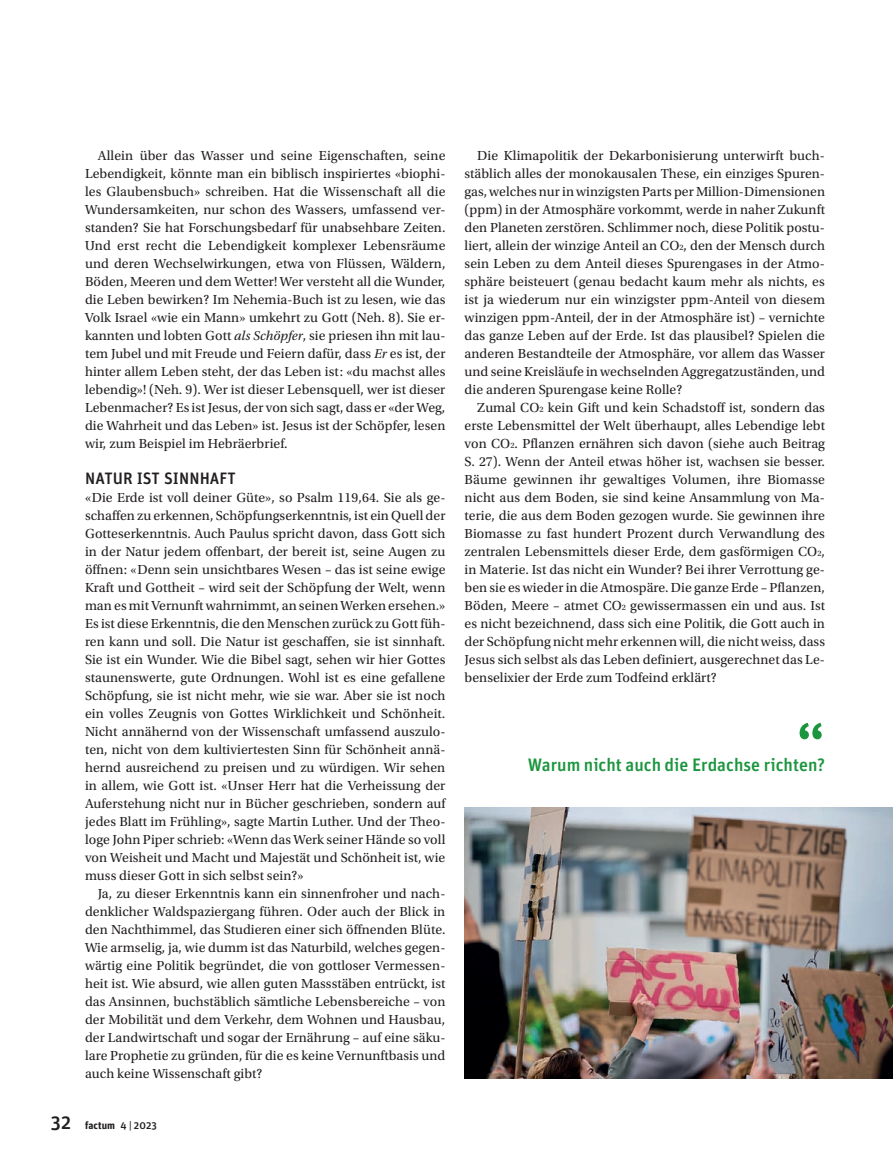
<style>
.page{position:relative;width:893px;height:1170px;background:#fff}
.page>*{position:absolute;margin:0;border:0;box-sizing:border-box;transform-origin:0 0}
.t1{font:500 60px "Unit Pro";color:#1b953e}
.t2{font:500 18px "Unit Pro";color:#1b953e}
.t3{font:500 16.5px "Unit Pro";letter-spacing:.005em;color:#231f20}
.t4{font:13.8px/18px "Utopia Std";letter-spacing:.005em;color:#231f20;text-align:justify}
.t5{font:700 10.5px "Unit Pro";letter-spacing:.005em;color:#231f20}
.s1{font-style:italic;font-size:13.5px}
.s2{font-weight:500;font-size:19.5px}
.s3{font-weight:500}
.s4{font-size:8.25px}
</style>
<div class="page">
<img style="left:464px;top:807px;width:429px;height:270px">
<p class="t4" style="left:85px;top:146px;width:362px;text-indent:13px">Allein über das Wasser und seine Eigenschaften, seine Lebendigkeit, könnte man ein biblisch inspiriertes «biophi&shy;les Glaubensbuch» schreiben. Hat die Wissenschaft all die Wundersamkeiten, nur schon des Wassers, umfassend ver&shy;standen? Sie hat Forschungsbedarf für unabsehbare Zeiten.<br>Und erst recht die Lebendigkeit komplexer Lebensräume und deren Wechselwirkungen, etwa von Flüssen, Wäldern, Böden, Meeren und dem Wetter! Wer versteht all die Wunder, die Leben bewirken? Im Nehemia-Buch ist zu lesen, wie das Volk Israel «wie ein Mann» umkehrt zu Gott (Neh. 8). Sie er&shy;kannten und lobten Gott <span class="s1">als Schöpfer</span>, sie priesen ihn mit lau&shy;tem Jubel und mit Freude und Feiern dafür, dass <span class="s1">Er</span> es ist, der hinter allem Leben steht, der das Leben ist: «du machst alles lebendig»! (Neh. 9). Wer ist dieser Lebensquell, wer ist dieser Lebenmacher? Es ist Jesus, der von sich sagt, dass er «der Weg, die Wahrheit und das Leben» ist. Jesus ist der Schöpfer, lesen wir, zum Beispiel im Hebräerbrief.</p>
<p class="t3" style="left:85px;top:468px;width:152px">NATUR IST SINNHAFT</p>
<p class="t4" style="left:85px;top:488px;width:362px">«Die Erde ist voll deiner Güte», so Psalm 119,64. Sie als ge&shy;schaffen zu erkennen, Schöpfungserkenntnis, ist ein Quell der Gotteserkenntnis. Auch Paulus spricht davon, dass Gott sich in der Natur jedem offenbart, der bereit ist, seine Augen zu öffnen: «Denn sein unsichtbares Wesen – das ist seine ewige Kraft und Gottheit – wird seit der Schöpfung der Welt, wenn man es mit Vernunft wahrnimmt, an seinen Werken ersehen.» Es ist diese Erkenntnis, die den Menschen zurück zu Gott füh&shy;ren kann und soll. Die Natur ist geschaffen, sie ist sinnhaft.<br>Sie ist ein Wunder. Wie die Bibel sagt, sehen wir hier Gottes staunenswerte, gute Ordnungen. Wohl ist es eine gefallene Schöpfung, sie ist nicht mehr, wie sie war. Aber sie ist noch ein volles Zeugnis von Gottes Wirklichkeit und Schönheit.<br>Nicht annähernd von der Wissenschaft umfassend auszulo&shy;ten, nicht von dem kultiviertesten Sinn für Schönheit annä&shy;hernd ausreichend zu preisen und zu würdigen. Wir sehen in allem, wie Gott ist. «Unser Herr hat die Verheissung der Auferstehung nicht nur in Bücher geschrieben, sondern auf jedes Blatt im Frühling», sagte Martin Luther. Und der Theo&shy;loge John Piper schrieb: «Wenn das Werk seiner Hände so voll von Weisheit und Macht und Majestät und Schönheit ist, wie muss dieser Gott in sich selbst sein?»</p>
<p class="t4" style="left:85px;top:884px;width:362px;text-indent:13px">Ja, zu dieser Erkenntnis kann ein sinnenfroher und nach&shy;denklicher Waldspaziergang führen. Oder auch der Blick in den Nachthimmel, das Studieren einer sich öffnenden Blüte.<br>Wie armselig, ja, wie dumm ist das Naturbild, welches gegen&shy;wärtig eine Politik begründet, die von gottloser Vermessen&shy;heit ist. Wie absurd, wie allen guten Massstäben entrückt, ist das Ansinnen, buchstäblich sämtliche Lebensbereiche – von der Mobilität und dem Verkehr, dem Wohnen und Hausbau, der Landwirtschaft und sogar der Ernährung – auf eine säku&shy;lare Prophetie zu gründen, für die es keine Vernunftbasis und auch keine Wissenschaft gibt?</p>
<p class="t5" style="left:51px;top:1118px;width:107px"><span class="s2">32</span> factum <span class="s3">4 | 2023</span></p>
<p class="t4" style="left:464px;top:146px;width:362px;text-indent:13px">Die Klimapolitik der Dekarbonisierung unterwirft buch&shy;stäblich alles der monokausalen These, ein einziges Spuren&shy;gas, welches nur in winzigsten Parts per Million-Dimensionen (ppm) in der Atmosphäre vorkommt, werde in naher Zukunft den Planeten zerstören. Schlimmer noch, diese Politik postu&shy;liert, allein der winzige Anteil an CO<span class="s4">2</span>, den der Mensch durch sein Leben zu dem Anteil dieses Spurengases in der Atmo&shy;sphäre beisteuert (genau bedacht kaum mehr als nichts, es ist ja wiederum nur ein winzigster ppm-Anteil von diesem winzigen ppm-Anteil, der in der Atmosphäre ist) – vernichte das ganze Leben auf der Erde. Ist das plausibel? Spielen die anderen Bestandteile der Atmosphäre, vor allem das Wasser und seine Kreisläufe in wechselnden Aggregatzuständen, und die anderen Spurengase keine Rolle?</p>
<p class="t4" style="left:464px;top:398px;width:362px;text-indent:13px">Zumal CO<span class="s4">2</span> kein Gift und kein Schadstoff ist, sondern das erste Lebensmittel der Welt überhaupt, alles Lebendige lebt von CO<span class="s4">2</span>. Pflanzen ernähren sich davon (siehe auch Beitrag S. 27). Wenn der Anteil etwas höher ist, wachsen sie besser.<br>Bäume gewinnen ihr gewaltiges Volumen, ihre Biomasse nicht aus dem Boden, sie sind keine Ansammlung von Ma&shy;terie, die aus dem Boden gezogen wurde. Sie gewinnen ihre Biomasse zu fast hundert Prozent durch Verwandlung des zentralen Lebensmittels dieser Erde, dem gasförmigen CO<span class="s4">2</span>, in Materie. Ist das nicht ein Wunder? Bei ihrer Verrottung ge&shy;ben sie es wieder in die Atmospäre. Die ganze Erde – Pflanzen, Böden, Meere – atmet CO<span class="s4">2</span> gewissermassen ein und aus. Ist es nicht bezeichnend, dass sich eine Politik, die Gott auch in der Schöpfung nicht mehr erkennen will, die nicht weiss, dass Jesus sich selbst als das Leben definiert, ausgerechnet das Le&shy;benselixier der Erde zum Todfeind erklärt?</p>
<h1 class="t1" style="left:796px;top:709px;width:30px">“</h1>
<h2 class="t2" style="left:528px;top:754px;width:299px">Warum nicht auch die Erdachse richten?</h2>
</div>
